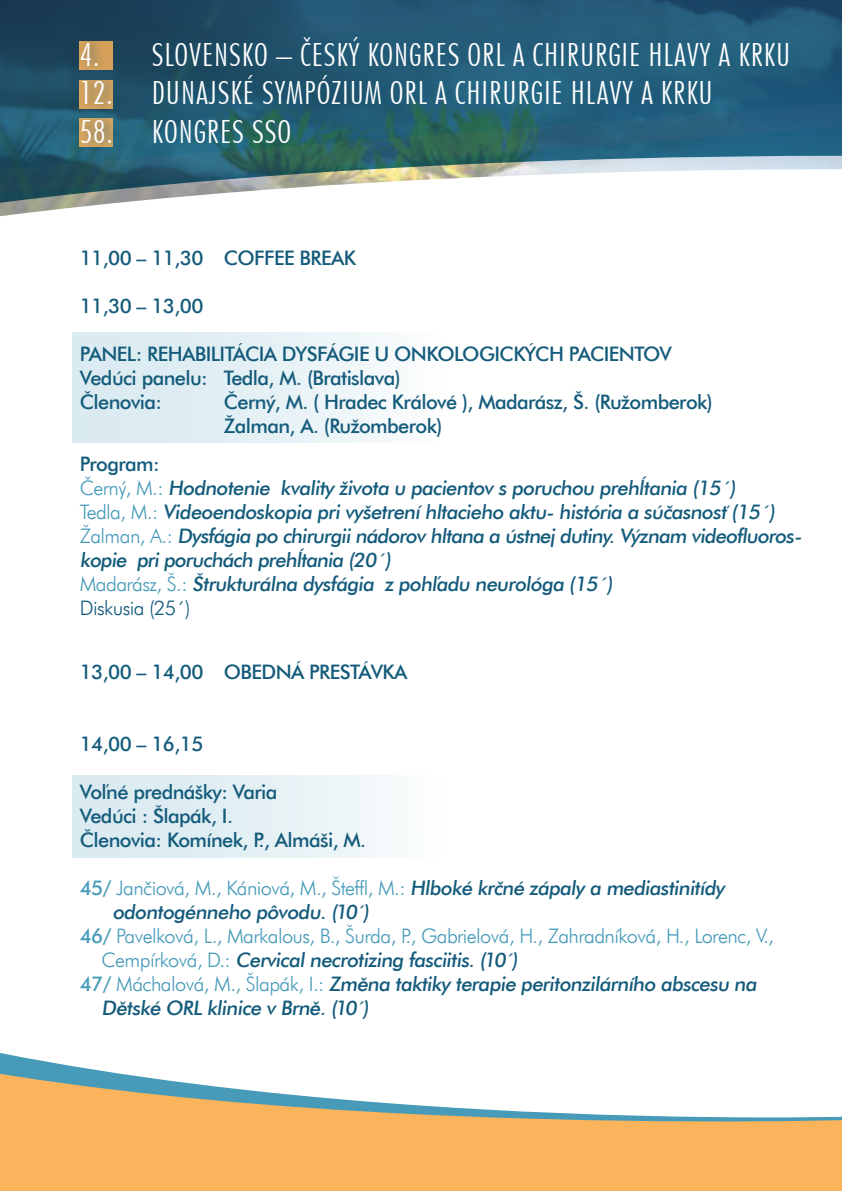
<style>
.page{position:relative;width:842px;height:1191px;background:#fff}
.page>*{position:absolute;margin:0;border:0;box-sizing:border-box;transform-origin:0 0}
.t1{font:condensed 32px "Futura AT Light";letter-spacing:.03em;color:#fff}
.t2{font:italic 20px/24px "Futura AT Medium";letter-spacing:-.03em;color:#145b7b}
.t3{font:20px "Futura AT Medium";letter-spacing:-.03em;color:#145b7b}
.t4{font:20px "Futura AT Light";letter-spacing:-.03em;color:#479bb9}
.t5{font:20px "Futura AT Light";letter-spacing:-.03em;color:#145b7b}
.s1{font-family:"Futura AT Light";font-style:normal;color:#479bb9}
.s2{font-style:normal;color:#479bb9}
.s3{font-family:"Futura AT Medium"}
</style>
<div class="page">
<svg style="left:0;top:857px;width:842px;height:334px"></svg>
<img style="left:0;top:0;width:842px;height:217px">
<div style="left:77px;top:28px;width:726px;height:124px;background:#145b7b;opacity:.65"></div>
<div style="left:72px;top:332px;width:652px;height:110px;background:linear-gradient(to right,#daebf0,#fff)"></div>
<div style="left:72px;top:775px;width:652px;height:82px;background:linear-gradient(to right,#daebf0,#fff)"></div>
<p class="t1" style="left:80px;top:37px;width:712px">4. SLOVENSKO – ČESKÝ KONGRES ORL A CHIRURGIE HLAVY A KRKU</p>
<p class="t1" style="left:80px;top:75px;width:635px">12. DUNAJSKÉ SYMPÓZIUM ORL A CHIRURGIE HLAVY A KRKU</p>
<p class="t1" style="left:80px;top:114px;width:213px">58. KONGRES SSO</p>
<p class="t3" style="left:80px;top:246px;width:278px">11,00 – 11,30 COFFEE BREAK</p>
<p class="t3" style="left:80px;top:294px;width:125px">11,30 – 13,00</p>
<p class="t3" style="left:80px;top:342px;width:594px">PANEL: REHABILITÁCIA DYSFÁGIE U ONKOLOGICKÝCH PACIENTOV</p>
<p class="t3" style="left:80px;top:366px;width:323px">Vedúci panelu: Tedla, M. (Bratislava)</p>
<p class="t3" style="left:80px;top:390px;width:84px">Členovia:</p>
<p class="t3" style="left:224px;top:390px;width:491px">Černý, M. ( Hradec Králové ), Madarász, Š. (Ružomberok)</p>
<p class="t3" style="left:224px;top:414px;width:220px">Žalman, A. (Ružomberok)</p>
<p class="t3" style="left:80px;top:452px;width:81px">Program:</p>
<p class="t2" style="left:80px;top:476px;width:658px"><span class="s1">Černý, M.:</span> Hodnotenie kvality života u pacientov s poruchou prehĺtania (15´)</p>
<p class="t2" style="left:80px;top:500px;width:697px"><span class="s1">Tedla, M.:</span> Videoendoskopia pri vyšetrení hltacieho aktu- história a súčasnosť (15´)</p>
<p class="t2" style="left:80px;top:524px;width:723px"><span class="s1">Žalman, A.:</span> Dysfágia po chirurgii nádorov hltana a ústnej dutiny. Význam videofluoros&shy;kopie pri poruchách prehĺtania (20´)</p>
<p class="t2" style="left:80px;top:572px;width:534px"><span class="s1">Madarász, Š.:</span> Štrukturálna dysfágia z pohľadu neurológa (15´)</p>
<p class="t5" style="left:80px;top:596px;width:112px">Diskusia (25´)</p>
<p class="t3" style="left:80px;top:660px;width:329px">13,00 – 14,00 OBEDNÁ PRESTÁVKA</p>
<p class="t3" style="left:80px;top:732px;width:125px">14,00 – 16,15</p>
<p class="t3" style="left:80px;top:780px;width:199px">Voľné prednášky: Varia</p>
<p class="t3" style="left:80px;top:804px;width:155px">Vedúci : Šlapák, I.</p>
<p class="t3" style="left:80px;top:828px;width:288px">Členovia: Komínek, P., Almáši, M.</p>
<p class="t2" style="left:112px;top:876px;width:614px;text-indent:-33px"><span class="s2">45/</span> <span class="s1">Jančiová, M., Kániová, M., Šteffl, M.:</span> Hlboké krčné zápaly a mediastinitídy odontogénneho pôvodu. (10´)</p>
<p class="t4" style="left:80px;top:923px;width:696px"><span class="s3">46/</span> Pavelková, L., Markalous, B., Šurda, P., Gabrielová, H., Zahradníková, H., Lorenc, V.,</p>
<p class="t2" style="left:102px;top:948px;width:418px"><span class="s1">Cempírková, D.:</span> Cervical necrotizing fasciitis. (10´)</p>
<p class="t2" style="left:80px;top:972px;width:678px"><span class="s2">47/</span> <span class="s1">Máchalová, M., Šlapák, I.:</span> Změna taktiky terapie peritonzilárního abscesu na</p>
<p class="t2" style="left:102px;top:996px;width:269px">Dětské ORL klinice v Brně. (10´)</p>
</div>
